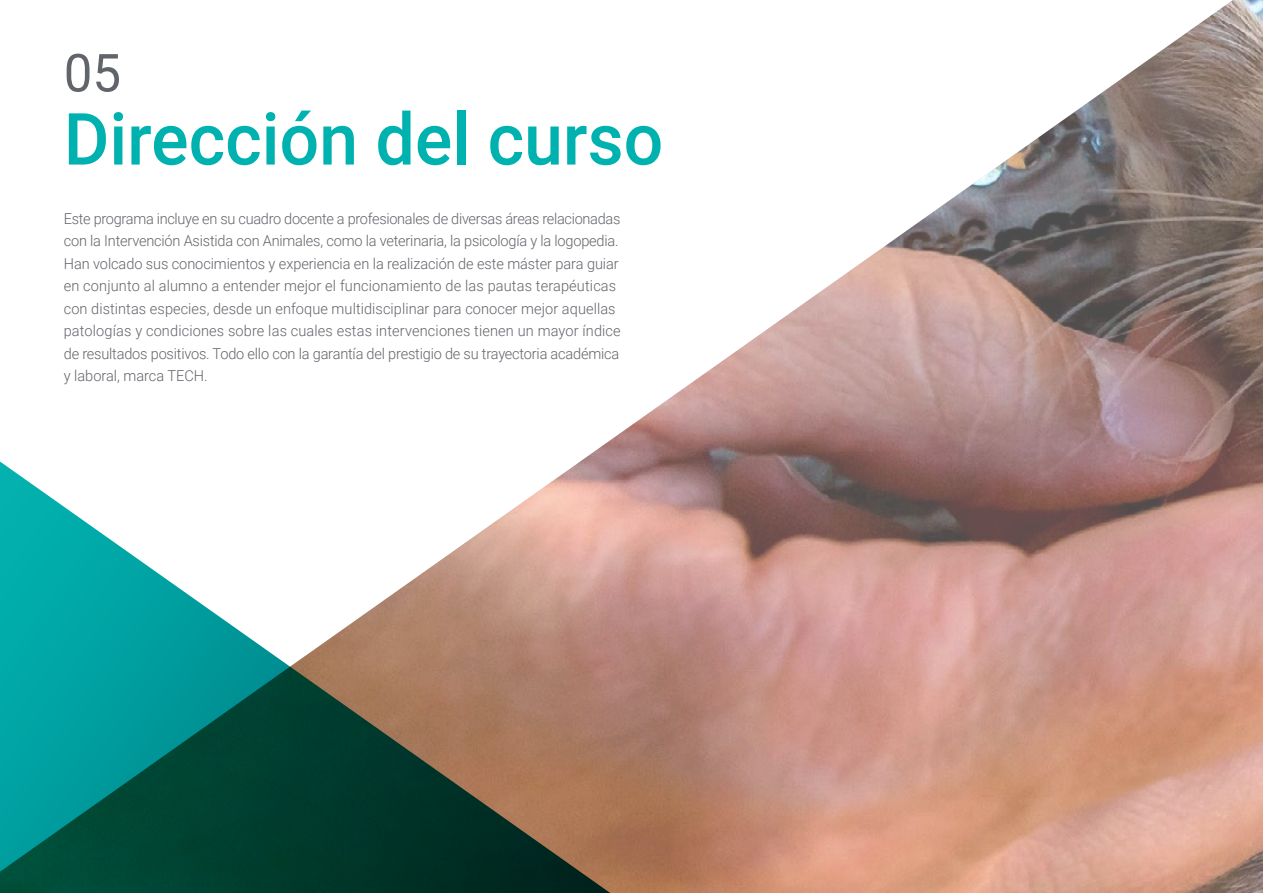
<style>
.page{position:relative;width:1263px;height:893px;background:#fff}
.page>*{position:absolute;margin:0;border:0;box-sizing:border-box;transform-origin:0 0}
.t1{font:500 72px "Roboto";color:#00b2af}
.t2{font:52.5px "Roboto";color:#61646a}
.t3{font:300 15px/22.5px "Roboto";letter-spacing:-.005em;color:#61646a}
</style>
<div class="page">
<img style="left:602px;top:0;width:661px;height:893px">
<svg style="left:0;top:446px;width:640px;height:447px"></svg>
<h2 class="t2" style="left:64px;top:36px;width:59px">05</h2>
<h1 class="t1" style="left:64px;top:89px;width:601px">Dirección del curso</h1>
<p class="t3" style="left:64px;top:207px;width:558px">Este programa incluye en su cuadro docente a profesionales de diversas áreas relacionadas con la Intervención Asistida con Animales, como la veterinaria, la psicología y la logopedia.<br>Han volcado sus conocimientos y experiencia en la realización de este máster para guiar en conjunto al alumno a entender mejor el funcionamiento de las pautas terapéuticas con distintas especies, desde un enfoque multidisciplinar para conocer mejor aquellas patologías y condiciones sobre las cuales estas intervenciones tienen un mayor índice de resultados positivos. Todo ello con la garantía del prestigio de su trayectoria académica y laboral, marca TECH.</p>
</div>
